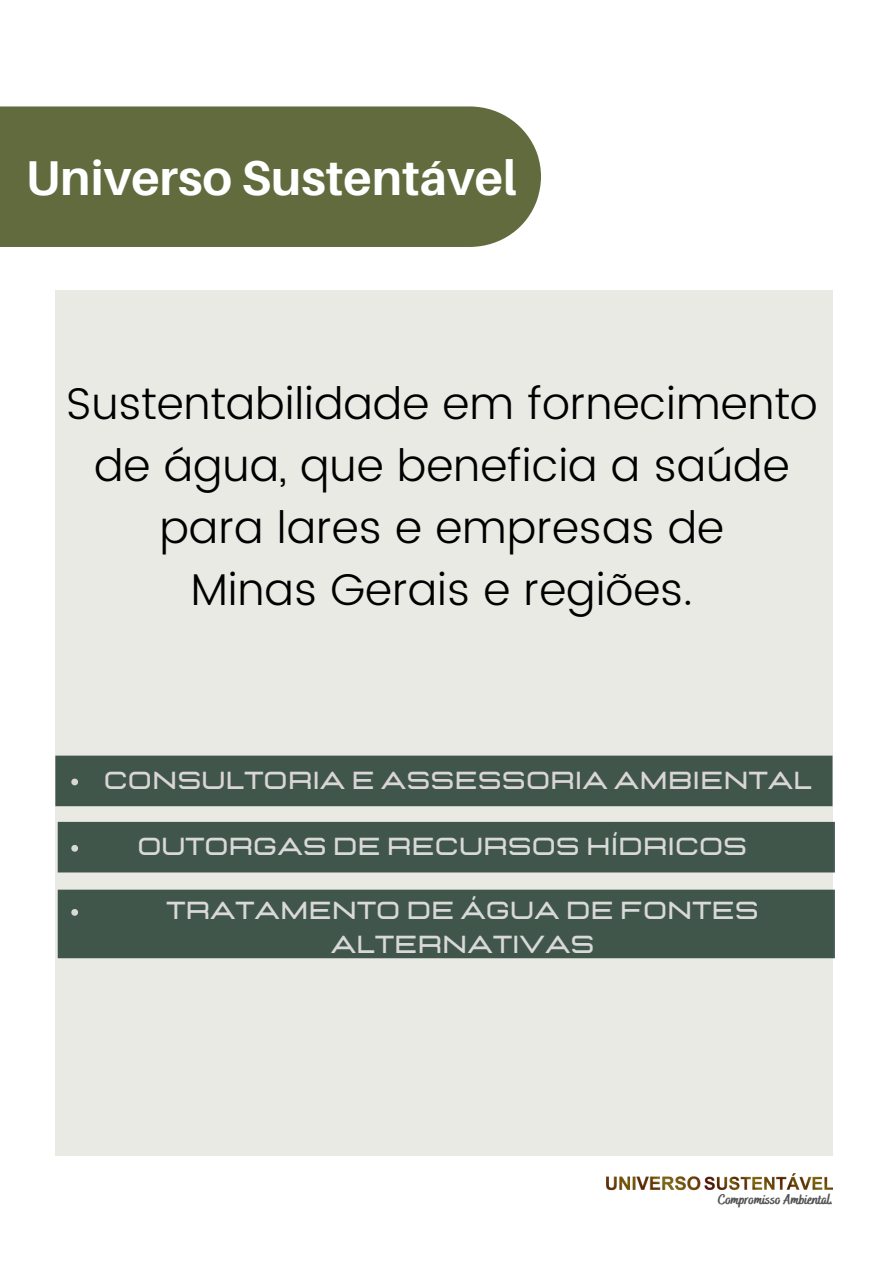
<style>
.page{position:relative;width:893px;height:1264px;background:#fff}
.page>*{position:absolute;margin:0;border:0;box-sizing:border-box;transform-origin:0 0}
.t1{font:700 48.9px "Aileron";color:#fff}
.t2{font:300 44.4px/61.8px "Poppins";color:#000;text-align:center}
.t3{font:700 24.6px/33.8px "Lastica";color:#d9d9d9;text-align:center}
.t4{font:700 24.6px "Lastica";color:#dbd6d6}
.t5{font:800 13.95px "Bakerie Smooth";color:#545454}
</style>
<div class="page">
<div style="left:0;top:106px;width:541px;height:141px;background:#626b3e"></div>
<div style="left:55px;top:290px;width:777px;height:865px;background:#e9eae4"></div>
<div style="left:55px;top:755px;width:777px;height:51px;background:#41564b"></div>
<div style="left:58px;top:821px;width:776px;height:51px;background:#41564b"></div>
<svg style="left:71px;top:778px;width:7px;height:7px"></svg>
<div style="left:58px;top:889px;width:776px;height:69px;background:#41564b"></div>
<svg style="left:71px;top:909px;width:7px;height:6px"></svg>
<svg style="left:71px;top:845px;width:7px;height:6px"></svg>
<img style="left:704px;top:1173px;width:128px;height:18px">
<img style="left:606px;top:1176px;width:95px;height:15px">
<p class="t1" style="left:26px;top:148px;width:492px">Universo Sustentável</p>
<p class="t2" style="left:66px;top:373px;width:753px">Sustentabilidade em fornecimento de água, que beneficia a saúde para lares e empresas de<br>Minas Gerais e regiões.</p>
<p class="t4" style="left:104px;top:768px;width:709px">CONSULTORIA E ASSESSORIA AMBIENTAL</p>
<p class="t3" style="left:137px;top:830px;width:611px">OUTORGAS DE RECURSOS HÍDRICOS</p>
<p class="t3" style="left:166px;top:894px;width:594px">TRATAMENTO DE ÁGUA DE FONTES<br>ALTERNATIVAS</p>
<p class="t5" style="left:718px;top:1191px;width:117px">Compromisso Ambiental.</p>
</div>
